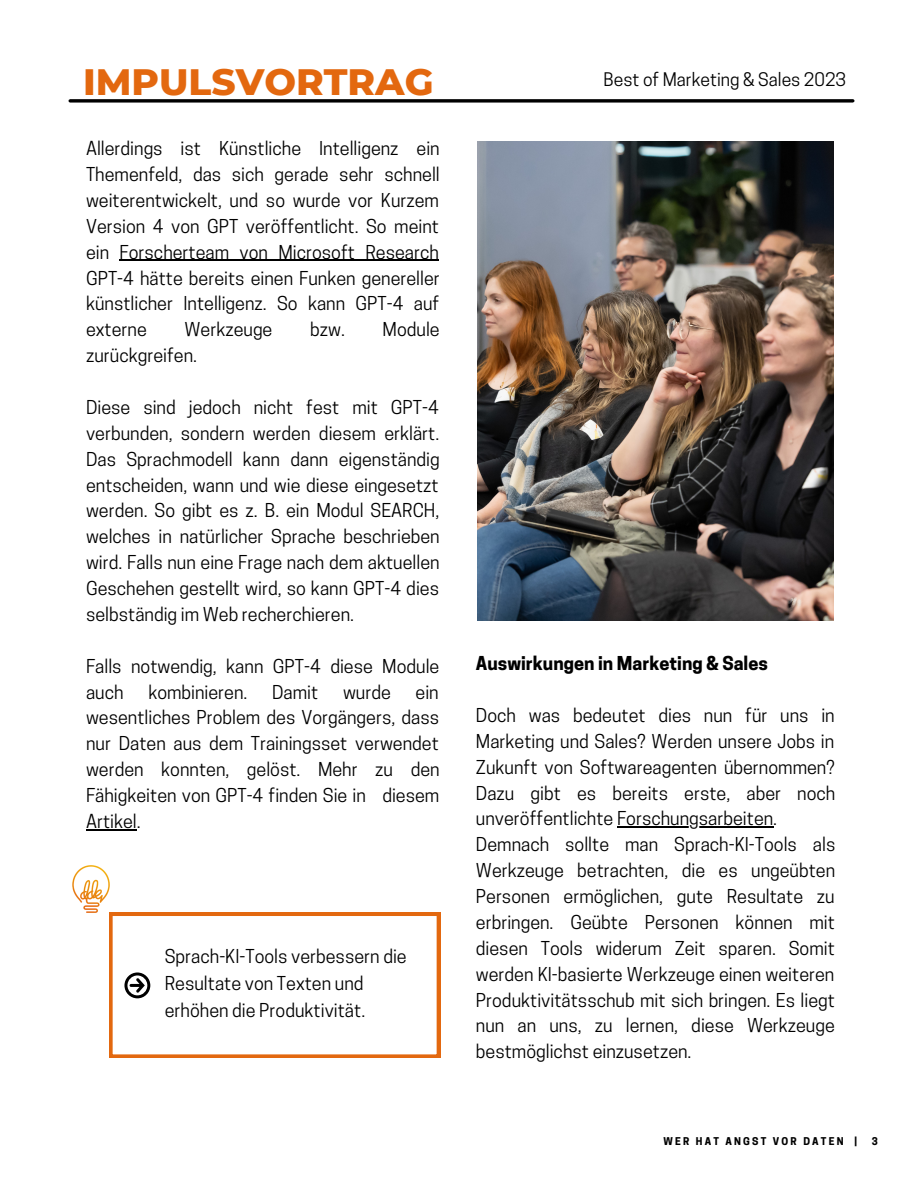
<style>
.page{position:relative;width:918px;height:1188px;background:#fff}
.page>*{position:absolute;margin:0;border:0;box-sizing:border-box;transform-origin:0 0}
.t1{font:800 37.5px "Montserrat";color:#e3680f}
.t2{font:18px/25.8px "Cooper Hewitt";color:#000;text-align:justify}
.t3{font:700 18px "Cooper Hewitt";color:#000}
.t4{font:17.55px "Cooper Hewitt";color:#000}
.t5{font:700 10.05px "Cooper Hewitt";letter-spacing:.22em;color:#000}
</style>
<div class="page">
<img style="left:477px;top:141px;width:357px;height:479px">
<svg style="left:70px;top:99px;width:783px;height:4px;background:#262626"></svg>
<hr style="left:120px;top:260px;width:319px;height:1px;background:#000">
<hr style="left:86px;top:829px;width:51px;height:1px;background:#000">
<svg style="left:109px;top:913px;width:331px;height:145px"></svg>
<svg style="left:124px;top:972px;width:26px;height:26px"></svg>
<img style="left:73px;top:865px;width:37px;height:48px">
<hr style="left:617px;top:827px;width:156px;height:1px;background:#000">
<h1 class="t1" style="left:83px;top:59px;width:352px">IMPULSVORTRAG</h1>
<p class="t4" style="left:603px;top:73px;width:244px">Best of Marketing &amp; Sales 2023</p>
<p class="t2" style="left:86px;top:138px;width:355px">Allerdings ist Künstliche Intelligenz ein Themenfeld, das sich gerade sehr schnell weiterentwickelt, und so wurde vor Kurzem Version 4 von GPT veröffentlicht. So meint ein Forscherteam von Microsoft Research GPT-4 hätte bereits einen Funken genereller künstlicher Intelligenz. So kann GPT-4 auf externe</p>
<p class="t2" style="left:185px;top:319px;width:89px">Werkzeuge</p>
<p class="t2" style="left:310px;top:319px;width:36px">bzw.</p>
<p class="t2" style="left:383px;top:319px;width:59px">Module</p>
<p class="t2" style="left:86px;top:345px;width:113px">zurückgreifen.</p>
<p class="t2" style="left:86px;top:397px;width:355px">Diese sind jedoch nicht fest mit GPT-4 verbunden, sondern werden diesem erklärt.<br>Das Sprachmodell kann dann eigenständig entscheiden, wann und wie diese eingesetzt werden. So gibt es z. B. ein Modul SEARCH, welches in natürlicher Sprache beschrieben wird. Falls nun eine Frage nach dem aktuellen Geschehen gestellt wird, so kann GPT-4 dies selbständig im Web recherchieren.</p>
<p class="t2" style="left:86px;top:655px;width:355px">Falls notwendig, kann GPT-4 diese Module auch</p>
<p class="t2" style="left:148px;top:681px;width:101px">kombinieren.</p>
<p class="t2" style="left:272px;top:681px;width:48px">Damit</p>
<p class="t2" style="left:343px;top:681px;width:49px">wurde</p>
<p class="t2" style="left:86px;top:681px;width:355px;text-indent:330px">ein wesentliches Problem des Vorgängers, dass nur Daten aus dem Trainingsset verwendet werden konnten, gelöst. Mehr zu den Fähigkeiten von GPT-4 finden Sie in diesem Artikel.</p>
<p class="t2" style="left:165px;top:945px;width:243px;line-height:27px;text-align:left">Sprach-KI-Tools verbessern die<br>Resultate von Texten und erhöhen die Produktivität.</p>
<p class="t3" style="left:476px;top:657px;width:293px">Auswirkungen in Marketing &amp; Sales</p>
<p class="t2" style="left:476px;top:705px;width:361px;text-align:left">Doch was bedeutet dies nun für uns in Marketing und Sales? Werden unsere Jobs in Zukunft von Softwareagenten übernommen?<br>Dazu gibt es bereits erste, aber noch unveröffentlichte Forschungsarbeiten.<br>Demnach sollte man Sprach-KI-Tools als Werkzeuge betrachten, die es ungeübten Personen ermöglichen, gute Resultate zu erbringen. Geübte Personen können mit diesen Tools widerum Zeit sparen. Somit werden KI-basierte Werkzeuge einen weiteren Produktivitätsschub mit sich bringen. Es liegt nun an uns, zu lernen, diese Werkzeuge bestmöglichst einzusetzen.</p>
<p class="t5" style="left:663px;top:1138px;width:195px">WER HAT ANGST VOR DATEN |</p>
<p class="t5" style="left:872px;top:1138px;width:8px">3</p>
</div>
